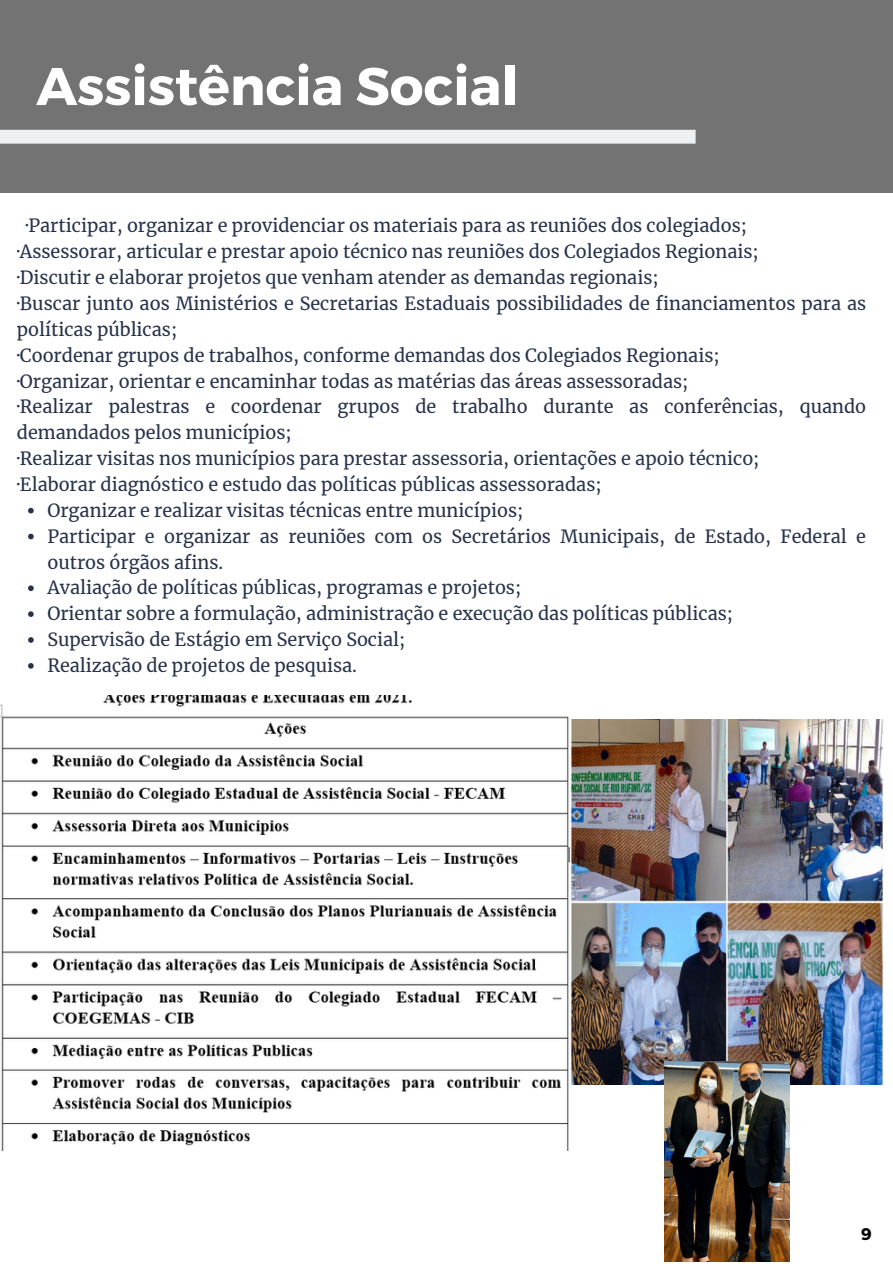
<style>
.page{position:relative;width:893px;height:1264px;background:#fff}
.page>*{position:absolute;margin:0;border:0;box-sizing:border-box;transform-origin:0 0}
.t1{font:700 52.95px "Montserrat";color:#fff}
.t2{font:18px/25.8px "Merriweather";color:#27324a}
.t3{font:700 16.8px "Montserrat";color:#000}
</style>
<div class="page">
<div style="left:0;top:0;width:892px;height:192px;background:#737373"></div>
<svg style="left:0;top:130px;width:695px;height:14px;background:#ebecee"></svg>
<img style="left:0;top:695px;width:570px;height:455px">
<img style="left:570px;top:719px;width:313px;height:365px">
<img style="left:664px;top:1061px;width:125px;height:200px">
<svg style="left:28px;top:508px;width:6px;height:5px"></svg>
<svg style="left:28px;top:533px;width:6px;height:6px"></svg>
<svg style="left:28px;top:585px;width:6px;height:6px"></svg>
<svg style="left:28px;top:611px;width:6px;height:6px"></svg>
<svg style="left:28px;top:637px;width:6px;height:5px"></svg>
<svg style="left:28px;top:663px;width:6px;height:5px"></svg>
<h1 class="t1" style="left:36px;top:52px;width:483px">Assistência Social</h1>
<p class="t2" style="left:17px;top:213px;width:851px;text-indent:9px">·Participar, organizar e providenciar os materiais para as reuniões dos colegiados;<br>·Assessorar, articular e prestar apoio técnico nas reuniões dos Colegiados Regionais;<br>·Discutir e elaborar projetos que venham atender as demandas regionais;<br>·Buscar junto aos Ministérios e Secretarias Estaduais possibilidades de financiamentos para as políticas públicas;<br>·Coordenar grupos de trabalhos, conforme demandas dos Colegiados Regionais;<br>·Organizar, orientar e encaminhar todas as matérias das áreas assessoradas;<br>·Realizar palestras e coordenar grupos de trabalho durante as conferências, quando demandados pelos municípios;<br>·Realizar visitas nos municípios para prestar assessoria, orientações e apoio técnico;<br>·Elaborar diagnóstico e estudo das políticas públicas assessoradas;</p>
<p class="t2" style="left:47px;top:497px;width:819px">Organizar e realizar visitas técnicas entre municípios;<br>Participar e organizar as reuniões com os Secretários Municipais, de Estado, Federal e outros órgãos afins.<br>Avaliação de políticas públicas, programas e projetos;<br>Orientar sobre a formulação, administração e execução das políticas públicas;<br>Supervisão de Estágio em Serviço Social;<br>Realização de projetos de pesquisa.</p>
<p class="t3" style="left:861px;top:1223px;width:12px">9</p>
</div>
